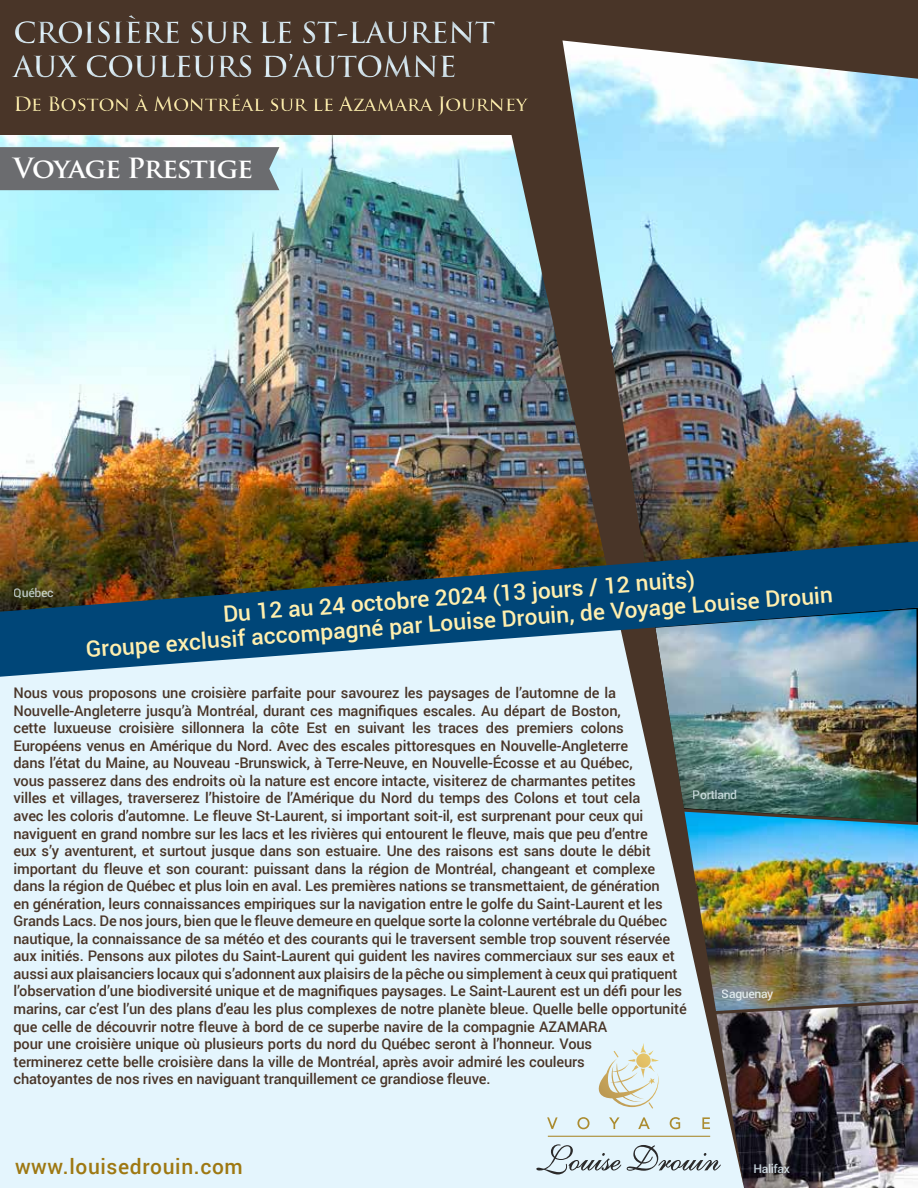
<style>
.page{position:relative;width:918px;height:1188px;background:#fff}
.page>*{position:absolute;margin:0;border:0;box-sizing:border-box;transform-origin:0 0}
.t1{font:700 28.5px/34.2px "Trajan Pro";letter-spacing:-.02em;color:#e4f5fd}
.t2{font:700 27.15px "Trajan Pro";letter-spacing:-.04em;color:#fff}
.t3{font:500 22.5px/25.5px "Roboto";color:#ffefae;text-align:center}
.t4{font:500 21px "Roboto";letter-spacing:.03em;color:#9e7812}
.t5{font:700 19.5px "Trajan Pro";letter-spacing:-.02em;color:#ffefae}
.t6{font:500 14.7px/17.5px "Roboto";letter-spacing:-.01em;color:#493528}
.t7{font:500 12px "Roboto";letter-spacing:-.03em;color:#e4f5fd}
</style>
<div class="page">
<img style="left:0;top:0;width:918px;height:1188px">
<img style="left:0;top:541px;width:918px;height:136px">
<svg style="left:547px;top:1117px;width:163px;height:12px;background:#dbe6e0"></svg>
<svg style="left:536px;top:1144px;width:85px;height:30px;background:#c5d3da"></svg>
<svg style="left:627px;top:1145px;width:94px;height:26px;background:#bfccd3"></svg>
<svg style="left:597px;top:1043px;width:62px;height:66px;background:#dfe5db"></svg>
<hr style="left:548px;top:1136px;width:162px;height:1px;background:#ab8c31">
<div style="left:5px;top:14px;width:537px;height:119px;background:#493528"></div>
<div style="left:0;top:147px;width:279px;height:43px;background:#6b6c6f"></div>
<h1 class="t1" style="left:14px;top:16px;width:483px">CROISIÈRE SUR LE ST-LAURENT<br>AUX COULEURS D’AUTOMNE</h1>
<h3 class="t5" style="left:14px;top:92px;width:516px">De Boston à Montréal sur le Azamara Journey</h3>
<h2 class="t2" style="left:13px;top:151px;width:241px">Voyage Prestige</h2>
<p class="t7" style="left:14px;top:584px;width:41px">Québec</p>
<h3 class="t3" style="left:83px;top:609px;width:751px;rotate:-4deg">Du 12 au 24 octobre 2024 (13 jours / 12 nuits)<br>Groupe exclusif accompagné par Louise Drouin, de Voyage Louise Drouin</h3>
<p class="t6" style="left:14px;top:684px;width:675px">Nous vous proposons une croisière parfaite pour savourez les paysages de l’automne de la Nouvelle-Angleterre jusqu’à Montréal, durant ces magnifiques escales. Au départ de Boston,<br>cette luxueuse croisière sillonnera la côte Est en suivant les traces des premiers colons Européens venus en Amérique du Nord. Avec des escales pittoresques en Nouvelle-Angleterre<br>dans l’état du Maine, au Nouveau -Brunswick, à Terre-Neuve, en Nouvelle-Écosse et au Québec,<br>vous passerez dans des endroits où la nature est encore intacte, visiterez de charmantes petites<br>villes et villages, traverserez l’histoire de l’Amérique du Nord du temps des Colons et tout cela<br>avec les coloris d’automne. Le fleuve St-Laurent, si important soit-il, est surprenant pour ceux qui naviguent en grand nombre sur les lacs et les rivières qui entourent le fleuve, mais que peu d’entre<br>eux s’y aventurent, et surtout jusque dans son estuaire. Une des raisons est sans doute le débit important du fleuve et son courant: puissant dans la région de Montréal, changeant et complexe dans la région de Québec et plus loin en aval. Les premières nations se transmettaient, de génération<br>en génération, leurs connaissances empiriques sur la navigation entre le golfe du Saint-Laurent et les Grands Lacs. De nos jours, bien que le fleuve demeure en quelque sorte la colonne vertébrale du Québec nautique, la connaissance de sa météo et des courants qui le traversent semble trop souvent réservée aux initiés. Pensons aux pilotes du Saint-Laurent qui guident les navires commerciaux sur ses eaux et aussi aux plaisanciers locaux qui s’adonnent aux plaisirs de la pêche ou simplement à ceux qui pratiquent l’observation d’une biodiversité unique et de magnifiques paysages. Le Saint-Laurent est un défi pour les marins, car c’est l’un des plans d’eau les plus complexes de notre planète bleue. Quelle belle opportunité que celle de découvrir notre fleuve à bord de ce superbe navire de la compagnie AZAMARA<br>pour une croisière unique où plusieurs ports du nord du Québec seront à l’honneur. Vous<br>terminerez cette belle croisière dans la ville de Montréal, après avoir admiré les couleurs<br>chatoyantes de nos rives en naviguant tranquillement ce grandiose fleuve.</p>
<p class="t7" style="left:693px;top:786px;width:46px">Portland</p>
<p class="t7" style="left:722px;top:985px;width:53px">Saguenay</p>
<h3 class="t4" style="left:15px;top:1151px;width:229px">www.louisedrouin.com</h3>
<p class="t7" style="left:753px;top:1160px;width:38px">Halifax</p>
</div>
